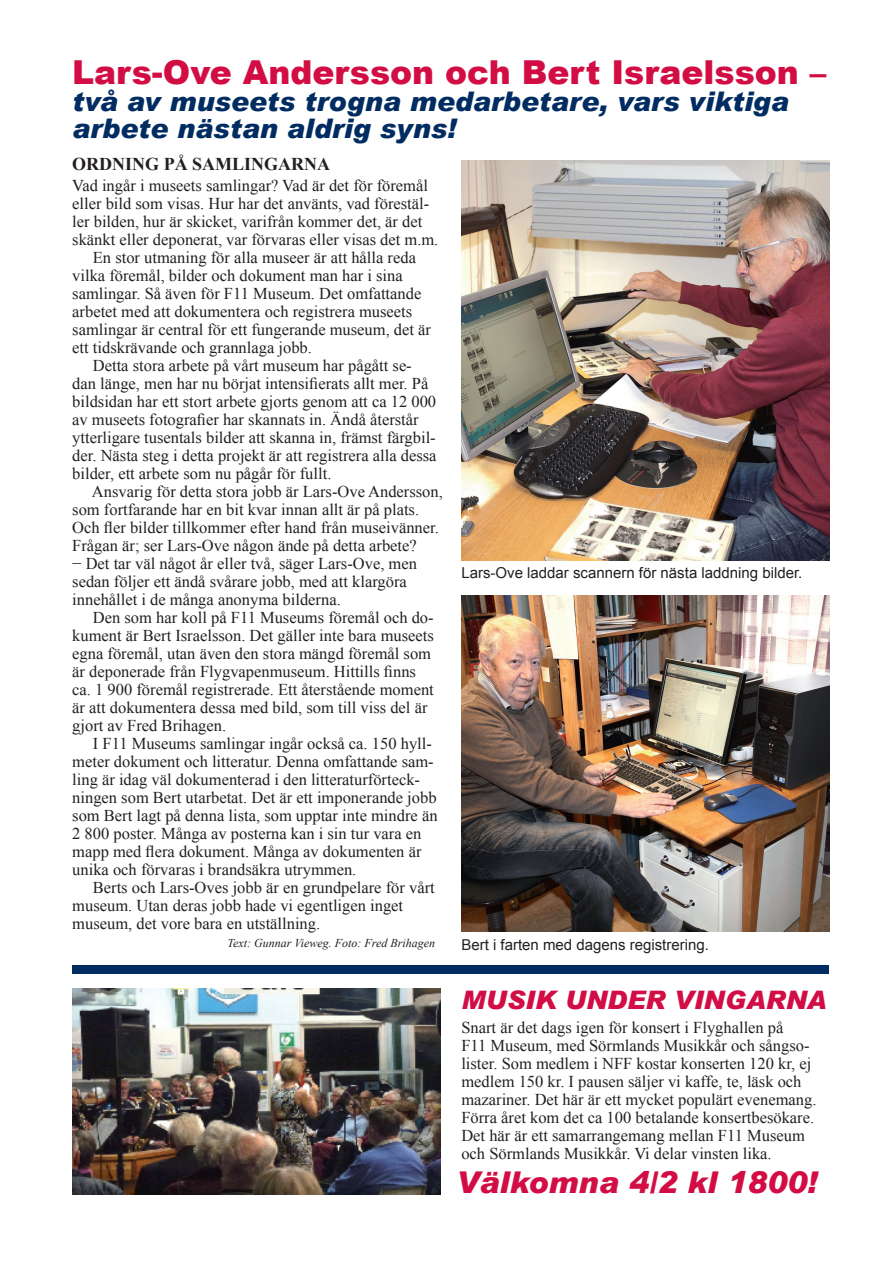
<style>
.page{position:relative;width:893px;height:1263px;background:#fff}
.page>*{position:absolute;margin:0;border:0;box-sizing:border-box;transform-origin:0 0}
.t1{font:900 33px "Arial";color:#d20d44}
.t2{font:italic 900 30px "Arial";color:#d20d44}
.t3{font:italic 900 27px/27px "Arial";color:#002c62}
.t4{font:italic 900 25.5px "Arial";color:#d20d44}
.t5{font:700 18px "Times New Roman";color:#231f20}
.t6{font:16.5px/18px "Times New Roman";color:#231f20}
.t7{font:15px "Arial";color:#231f20}
.t8{font:italic 12px "Times New Roman";color:#231f20}
</style>
<div class="page">
<img style="left:461px;top:160px;width:368px;height:401px">
<img style="left:461px;top:595px;width:368px;height:336px">
<div style="left:72px;top:965px;width:757px;height:9px;background:#002c62"></div>
<img style="left:72px;top:988px;width:368px;height:207px">
<h1 class="t1" style="left:72px;top:48px;width:756px">Lars-Ove Andersson och Bert Israelsson –</h1>
<h3 class="t3" style="left:72px;top:87px;width:718px">två av museets trogna medarbetare, vars viktiga arbete nästan aldrig syns!</h3>
<p class="t5" style="left:72px;top:151px;width:259px">ORDNING PÅ SAMLINGARNA</p>
<p class="t6" style="left:72px;top:176px;width:357px">Vad ingår i museets samlingar? Vad är det för föremål</p>
<p class="t6" style="left:72px;top:194px;width:358px">eller bild som visas. Hur har det använts, vad förestäl-</p>
<p class="t6" style="left:72px;top:212px;width:352px">ler bilden, hur är skicket, varifrån kommer det, är det</p>
<p class="t6" style="left:72px;top:230px;width:368px">skänkt eller deponerat, var förvaras eller visas det m.m.</p>
<p class="t6" style="left:93px;top:248px;width:325px">En stor utmaning för alla museer är att hålla reda</p>
<p class="t6" style="left:72px;top:266px;width:332px">vilka föremål, bilder och dokument man har i sina</p>
<p class="t6" style="left:72px;top:284px;width:351px">samlingar. Så även för F11 Museum. Det omfattande</p>
<p class="t6" style="left:72px;top:302px;width:341px">arbetet med att dokumentera och registrera museets</p>
<p class="t6" style="left:72px;top:320px;width:360px">samlingar är central för ett fungerande museum, det är</p>
<p class="t6" style="left:72px;top:338px;width:241px">ett tidskrävande och grannlaga jobb.</p>
<p class="t6" style="left:93px;top:356px;width:320px">Detta stora arbete på vårt museum har pågått se-</p>
<p class="t6" style="left:72px;top:374px;width:358px">dan länge, men har nu börjat intensifierats allt mer. På</p>
<p class="t6" style="left:72px;top:392px;width:365px">bildsidan har ett stort arbete gjorts genom att ca 12 000</p>
<p class="t6" style="left:72px;top:410px;width:348px">av museets fotografier har skannats in. Ändå återstår</p>
<p class="t6" style="left:72px;top:428px;width:365px">ytterligare tusentals bilder att skanna in, främst färgbil-</p>
<p class="t6" style="left:72px;top:446px;width:366px">der. Nästa steg i detta projekt är att registrera alla dessa</p>
<p class="t6" style="left:72px;top:464px;width:261px">bilder, ett arbete som nu pågår för fullt.</p>
<p class="t6" style="left:92px;top:482px;width:352px">Ansvarig för detta stora jobb är Lars-Ove Andersson,</p>
<p class="t6" style="left:72px;top:500px;width:348px">som fortfarande har en bit kvar innan allt är på plats.</p>
<p class="t6" style="left:72px;top:518px;width:368px">Och fler bilder tillkommer efter hand från museivänner.</p>
<p class="t6" style="left:72px;top:536px;width:346px">Frågan är; ser Lars-Ove någon ände på detta arbete?</p>
<p class="t6" style="left:72px;top:554px;width:346px">− Det tar väl något år eller två, säger Lars-Ove, men</p>
<p class="t6" style="left:72px;top:572px;width:336px">sedan följer ett ändå svårare jobb, med att klargöra</p>
<p class="t6" style="left:72px;top:590px;width:270px">innehållet i de många anonyma bilderna.</p>
<p class="t6" style="left:93px;top:608px;width:342px">Den som har koll på F11 Museums föremål och do-</p>
<p class="t6" style="left:72px;top:626px;width:363px">kument är Bert Israelsson. Det gäller inte bara museets</p>
<p class="t6" style="left:72px;top:644px;width:360px">egna föremål, utan även den stora mängd föremål som</p>
<p class="t6" style="left:72px;top:662px;width:345px">är deponerade från Flygvapenmuseum. Hittills finns</p>
<p class="t6" style="left:72px;top:680px;width:363px">ca. 1 900 föremål registrerade. Ett återstående moment</p>
<p class="t6" style="left:72px;top:698px;width:357px">är att dokumentera dessa med bild, som till viss del är</p>
<p class="t6" style="left:72px;top:716px;width:155px">gjort av Fred Brihagen.</p>
<p class="t6" style="left:93px;top:734px;width:340px">I F11 Museums samlingar ingår också ca. 150 hyll-</p>
<p class="t6" style="left:72px;top:752px;width:363px">meter dokument och litteratur. Denna omfattande sam-</p>
<p class="t6" style="left:72px;top:770px;width:349px">ling är idag väl dokumenterad i den litteraturförteck-</p>
<p class="t6" style="left:72px;top:788px;width:366px">ningen som Bert utarbetat. Det är ett imponerande jobb</p>
<p class="t6" style="left:72px;top:806px;width:367px">som Bert lagt på denna lista, som upptar inte mindre än</p>
<p class="t6" style="left:72px;top:824px;width:351px">2 800 poster. Många av posterna kan i sin tur vara en</p>
<p class="t6" style="left:72px;top:842px;width:351px">mapp med flera dokument. Många av dokumenten är</p>
<p class="t6" style="left:72px;top:860px;width:286px">unika och förvaras i brandsäkra utrymmen.</p>
<p class="t6" style="left:93px;top:878px;width:343px">Berts och Lars-Oves jobb är en grundpelare för vårt</p>
<p class="t6" style="left:72px;top:896px;width:332px">museum. Utan deras jobb hade vi egentligen inget</p>
<p class="t6" style="left:72px;top:914px;width:249px">museum, det vore bara en utställning.</p>
<p class="t8" style="left:228px;top:934px;width:209px">Text: Gunnar Vieweg. Foto: Fred Brihagen</p>
<p class="t7" style="left:461px;top:563px;width:343px">Lars-Ove laddar scannern för nästa laddning bilder.</p>
<p class="t7" style="left:461px;top:934px;width:249px">Bert i farten med dagens registrering.</p>
<h3 class="t4" style="left:461px;top:984px;width:367px">MUSIK UNDER VINGARNA</h3>
<p class="t6" style="left:461px;top:1018px;width:357px">Snart är det dags igen för konsert i Flyghallen på<br>F11 Museum, med Sörmlands Musikkår och sångso&shy;lister. Som medlem i NFF kostar konserten 120 kr, ej medlem 150 kr. I pausen säljer vi kaffe, te, läsk och mazariner. Det här är ett mycket populärt evenemang.<br>Förra året kom det ca 100 betalande konsertbesökare.<br>Det här är ett samarrangemang mellan F11 Museum och Sörmlands Musikkår. Vi delar vinsten lika.</p>
<h2 class="t2" style="left:456px;top:1164px;width:362px">Välkomna 4/2 kl 1800!</h2>
</div>
